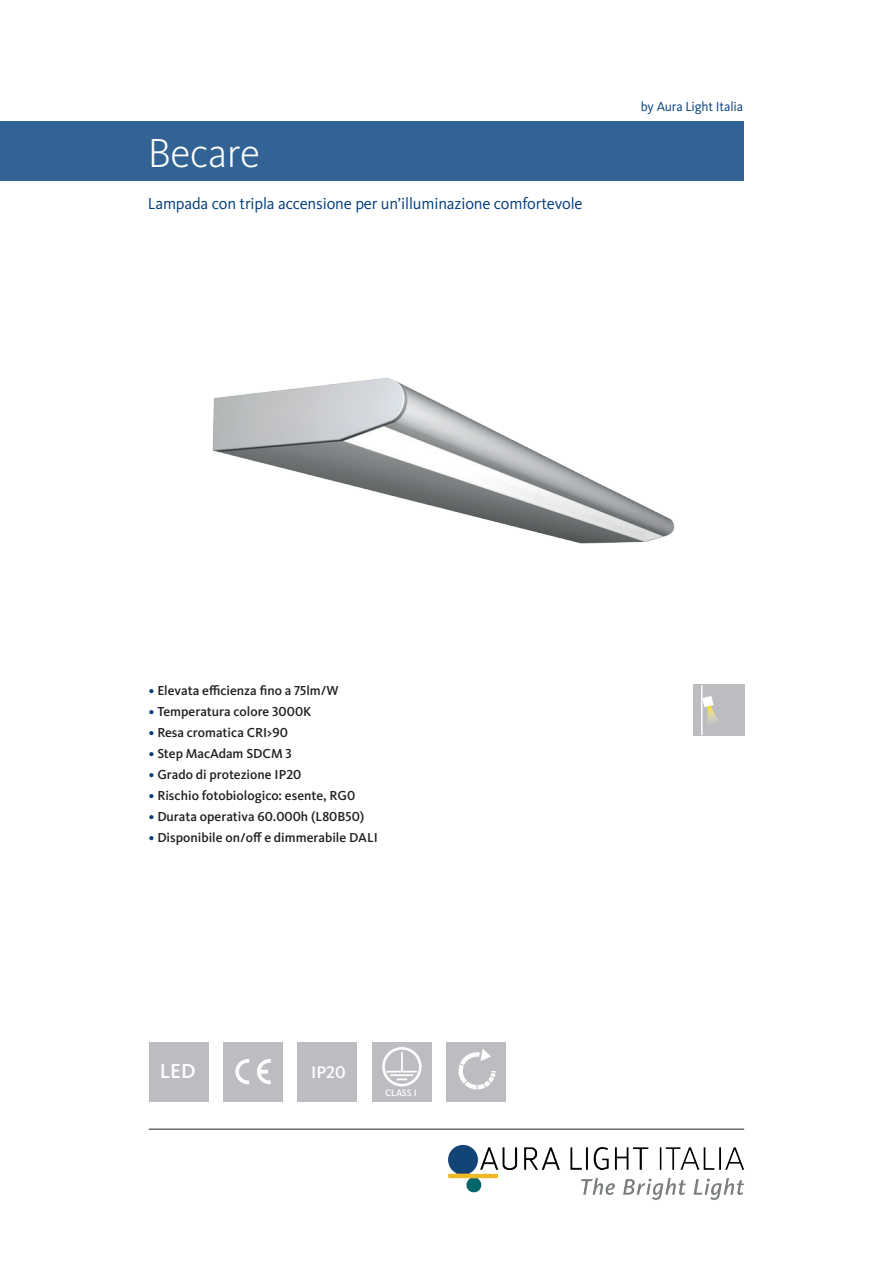
<style>
.page{position:relative;width:893px;height:1263px;background:#fff}
.page>*{position:absolute;margin:0;border:0;box-sizing:border-box;transform-origin:0 0}
.t1{font:300 42px "Kievit Pro";letter-spacing:-.01em;color:#fff}
.t2{font:500 21.15px "Kievit Pro";color:#fff}
.t3{font:500 17.55px "Kievit Pro";color:#fff}
.t4{font:16.5px "Kievit Pro";letter-spacing:-.01em;color:#013c7b}
.t5{font:500 13.5px "Kievit Pro";color:#231f20}
.t6{font:13.5px "Kievit Pro";letter-spacing:-.01em;color:#013c7b}
.t7{font:500 9.6px "Kievit Pro";color:#fff}
.s1{color:#013c7b}
</style>
<div class="page">
<hr style="left:149px;top:1129px;width:595px;height:1px;background:#231f20">
<img style="left:448px;top:1144px;width:297px;height:56px">
<div style="left:0;top:121px;width:744px;height:60px;background:#336395"></div>
<img style="left:212px;top:378px;width:463px;height:166px">
<div style="left:693px;top:685px;width:51px;height:51px;background:#bcbdc0"></div>
<hr style="left:701px;top:685px;width:2px;height:50px;background:#fff">
<svg style="left:702px;top:696px;width:16px;height:30px"></svg>
<div style="left:149px;top:1042px;width:59px;height:59px;background:#bcbdc0"></div>
<div style="left:372px;top:1042px;width:60px;height:59px;background:#bcbdc0"></div>
<div style="left:382px;top:1047px;width:40px;height:39px;border:3px solid #fff;border-radius:50%"></div>
<svg style="left:401px;top:1052px;width:2px;height:19px"></svg>
<hr style="left:386px;top:1071px;width:31px;height:1px;background:#fff">
<hr style="left:390px;top:1074px;width:23px;height:2px;background:#fff">
<svg style="left:397px;top:1078px;width:10px;height:2px"></svg>
<div style="left:298px;top:1042px;width:59px;height:59px;background:#bcbdc0"></div>
<div style="left:223px;top:1042px;width:60px;height:59px;background:#bcbdc0"></div>
<svg style="left:235px;top:1059px;width:14px;height:25px"></svg>
<svg style="left:257px;top:1059px;width:14px;height:25px"></svg>
<div style="left:446px;top:1042px;width:60px;height:59px;background:#bcbdc0"></div>
<svg style="left:458px;top:1049px;width:38px;height:41px"></svg>
<h1 class="t1" style="left:148px;top:128px;width:114px">Becare</h1>
<p class="t4" style="left:148px;top:193px;width:436px">Lampada con tripla accensione per un’illuminazione comfortevole</p>
<p class="t6" style="left:641px;top:99px;width:104px">by Aura Light Italia</p>
<p class="t5" style="left:149px;top:682px;width:191px"><span class="s1">•</span> Elevata efficienza fino a 75lm/W</p>
<p class="t5" style="left:149px;top:703px;width:164px"><span class="s1">•</span> Temperatura colore 3000K</p>
<p class="t5" style="left:149px;top:724px;width:141px"><span class="s1">•</span> Resa cromatica CRI&gt;90</p>
<p class="t5" style="left:149px;top:745px;width:145px"><span class="s1">•</span> Step MacAdam SDCM 3</p>
<p class="t5" style="left:149px;top:766px;width:154px"><span class="s1">•</span> Grado di protezione IP20</p>
<p class="t5" style="left:149px;top:787px;width:208px"><span class="s1">•</span> Rischio fotobiologico: esente, RG0</p>
<p class="t5" style="left:149px;top:808px;width:217px"><span class="s1">•</span> Durata operativa 60.000h (L80B50)</p>
<p class="t5" style="left:149px;top:829px;width:231px"><span class="s1">•</span> Disponibile on/off e dimmerabile DALI</p>
<h2 class="t2" style="left:160px;top:1058px;width:37px">LED</h2>
<p class="t3" style="left:311px;top:1061px;width:36px">IP20</p>
<p class="t7" style="left:385px;top:1087px;width:33px">CLASS I</p>
</div>
